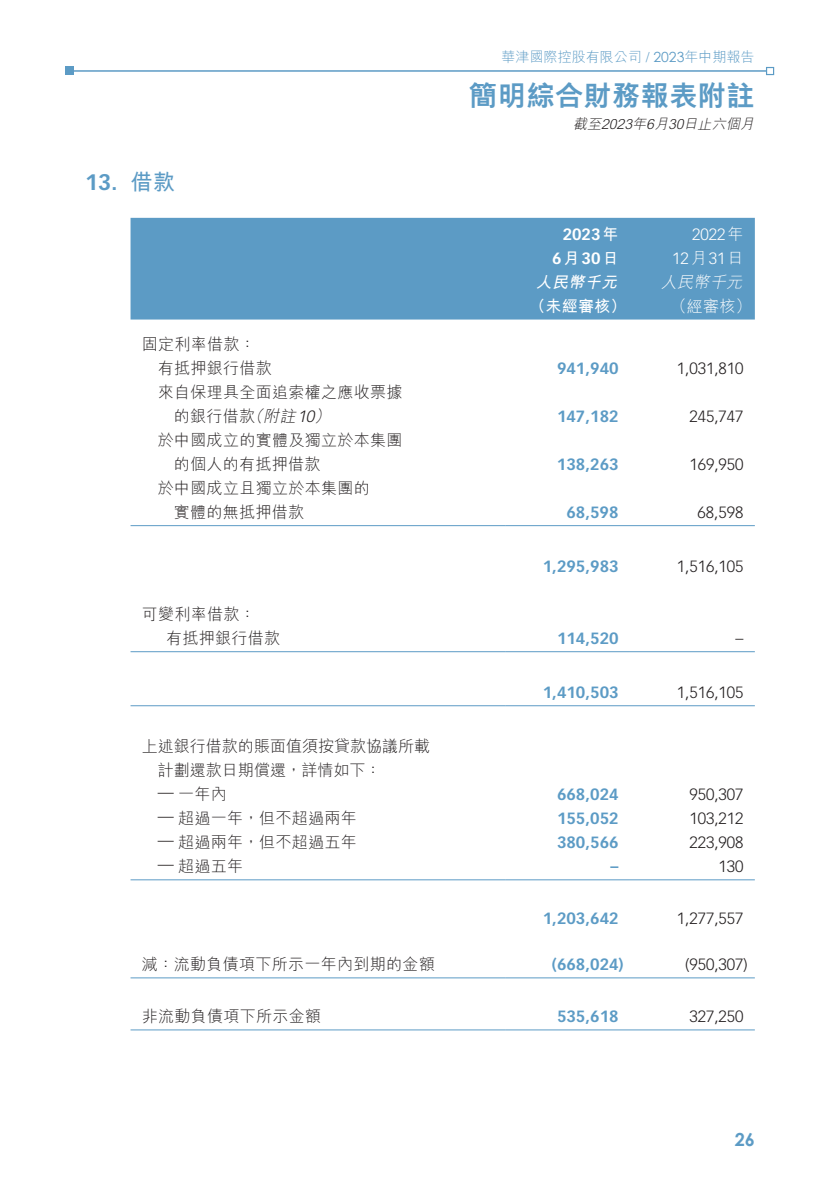
<style>
.page{position:relative;width:840px;height:1191px;background:#fff}
.page>*{position:absolute;margin:0;border:0;box-sizing:border-box;transform-origin:0 0}
.t1{font:800 28px "M Hei HK";letter-spacing:.02em;color:#5c9bc5}
.t2{font:700 22px "Vectora LT Std";color:#5c9bc5}
.t3{font:700 22px "M Hei HK";color:#5c9bc5}
.t4{font:700 18px "Century Gothic";color:#5c9bc5}
.t5{font:300 16px/24px "M Hei HK";letter-spacing:.02em;color:#231f20}
.t6{font:300 16px "Vectora LT Std";color:#231f20}
.t7{font:700 16px "Vectora LT Std";color:#5c9bc5}
.t8{font:300 16px/24px "M Hei HK";color:#231f20}
.t9{font:300 16px/24px "Vectora LT Std";color:#fff;text-align:right}
.t10{font:700 16px/24px "Vectora LT Std";color:#fff;text-align:right}
.t11{font:700 16px "M Hei HK";color:#fff}
.t12{font:italic 300 16px "M Hei HK";color:#231f20}
.t13{font:italic 300 16px "M Hei HK";color:#fff}
.t14{font:italic 700 16px "M Hei HK";color:#fff}
.t15{font:300 16px "M Hei HK";color:#fff}
.t16{font:300 14px "M Hei HK";color:#5c9bc5}
.t17{font:italic 300 14px "M Hei HK";color:#231f20}
.s1{font-family:"Vectora LT Std"}
.s2{font-family:"Century Gothic";font-weight:400}
.s3{font-family:"M Hei HK"}
</style>
<div class="page">
<svg style="left:766px;top:67px;width:7px;height:8px"></svg>
<hr style="left:71px;top:70px;width:695px;height:2px;background:#5c9bc5">
<div style="left:65px;top:67px;width:8px;height:8px;background:#5c9bc5"></div>
<div style="left:130px;top:218px;width:624px;height:101px;background:#5c9bc5"></div>
<hr style="left:130px;top:525px;width:375px;height:1px;background:#5c9bc5">
<hr style="left:505px;top:525px;width:124px;height:1px;background:#5c9bc5">
<hr style="left:629px;top:525px;width:125px;height:1px;background:#5c9bc5">
<hr style="left:130px;top:651px;width:375px;height:1px;background:#5c9bc5">
<hr style="left:505px;top:651px;width:124px;height:1px;background:#5c9bc5">
<hr style="left:629px;top:651px;width:125px;height:1px;background:#5c9bc5">
<hr style="left:130px;top:705px;width:375px;height:1px;background:#5c9bc5">
<hr style="left:505px;top:705px;width:124px;height:1px;background:#5c9bc5">
<hr style="left:629px;top:705px;width:125px;height:1px;background:#5c9bc5">
<hr style="left:130px;top:879px;width:375px;height:1px;background:#5c9bc5">
<hr style="left:505px;top:879px;width:124px;height:1px;background:#5c9bc5">
<hr style="left:629px;top:879px;width:125px;height:1px;background:#5c9bc5">
<hr style="left:130px;top:977px;width:375px;height:1px;background:#5c9bc5">
<hr style="left:505px;top:977px;width:124px;height:1px;background:#5c9bc5">
<hr style="left:629px;top:977px;width:125px;height:1px;background:#5c9bc5">
<hr style="left:130px;top:1029px;width:375px;height:1px;background:#5c9bc5">
<hr style="left:505px;top:1029px;width:124px;height:1px;background:#5c9bc5">
<hr style="left:629px;top:1029px;width:125px;height:1px;background:#5c9bc5">
<h2 class="t2" style="left:85px;top:169px;width:34px">13.</h2>
<h2 class="t3" style="left:130px;top:166px;width:46px">借款</h2>
<p class="t5" style="left:142px;top:332px;width:115px">固定利率借款：</p>
<p class="t5" style="left:158px;top:356px;width:246px">有抵押銀行借款<br>來自保理具全面追索權之應收票據</p>
<p class="t12" style="left:247px;top:408px;width:21px">（</p>
<p class="t12" style="left:314px;top:408px;width:21px">(</p>
<p class="t12" style="left:263px;top:408px;width:56px">附註<span class="s1">10</span></p>
<p class="t5" style="left:158px;top:404px;width:246px;text-indent:16px">的銀行借款<br>於中國成立的實體及獨立於本集團</p>
<p class="t5" style="left:158px;top:452px;width:213px;text-indent:16px">的個人的有抵押借款<br>於中國成立且獨立於本集團的</p>
<p class="t5" style="left:174px;top:500px;width:132px">實體的無抵押借款</p>
<p class="t5" style="left:142px;top:602px;width:115px">可變利率借款：</p>
<p class="t5" style="left:166px;top:626px;width:115px">有抵押銀行借款</p>
<p class="t8" style="left:158px;top:734px;width:274px;text-indent:-16px">上述銀行借款的賬面值須按貸款協議所載計劃還款日期償還，詳情如下：</p>
<p class="t5" style="left:178px;top:782px;width:50px">一年內</p>
<p class="t6" style="left:158px;top:783px;width:17px">—</p>
<p class="t5" style="left:178px;top:806px;width:180px">超過一年，但不超過兩年</p>
<p class="t6" style="left:158px;top:807px;width:17px">—</p>
<p class="t5" style="left:178px;top:830px;width:180px">超過兩年，但不超過五年</p>
<p class="t6" style="left:158px;top:831px;width:17px">—</p>
<p class="t5" style="left:178px;top:854px;width:66px">超過五年</p>
<p class="t6" style="left:158px;top:855px;width:17px">—</p>
<p class="t5" style="left:142px;top:952px;width:294px">減：流動負債項下所示一年內到期的金額</p>
<p class="t5" style="left:142px;top:1004px;width:181px">非流動負債項下所示金額</p>
<p class="t16" style="left:501px;top:50px;width:254px">華津國際控股有限公司 / <span class="s2">2023</span>年中期報告</p>
<h1 class="t1" style="left:469px;top:81px;width:287px">簡明綜合財務報表附註</h1>
<p class="t17" style="left:683px;top:117px;width:74px">日止六個月</p>
<p class="t17" style="left:632px;top:117px;width:18px">年</p>
<p class="t17" style="left:572px;top:117px;width:32px">截至</p>
<p class="t17" style="left:646px;top:117px;width:26px">月6</p>
<p class="t17" style="left:600px;top:117px;width:36px">2023</p>
<p class="t17" style="left:667px;top:117px;width:20px">30</p>
<p class="t10" style="left:552px;top:222px;width:68px">2023<span class="s3">年<br></span>6<span class="s3">月</span>30<span class="s3">日</span></p>
<p class="t9" style="left:671px;top:222px;width:73px">2022<span class="s3">年<br></span>12<span class="s3">月</span>31<span class="s3">日</span></p>
<p class="t13" style="left:660px;top:274px;width:86px">人民幣千元</p>
<p class="t14" style="left:535px;top:270px;width:87px">人民幣千元</p>
<p class="t11" style="left:529px;top:294px;width:98px">（未經審核）</p>
<p class="t15" style="left:670px;top:298px;width:82px">（經審核(</p>
<p class="t7" style="left:556px;top:359px;width:63px">941,940</p>
<p class="t6" style="left:676px;top:359px;width:68px">1,031,810</p>
<p class="t7" style="left:556px;top:407px;width:63px">147,182</p>
<p class="t6" style="left:689px;top:407px;width:56px">245,747</p>
<p class="t7" style="left:556px;top:455px;width:63px">138,263</p>
<p class="t6" style="left:689px;top:455px;width:56px">169,950</p>
<p class="t7" style="left:566px;top:503px;width:54px">68,598</p>
<p class="t6" style="left:697px;top:503px;width:47px">68,598</p>
<p class="t7" style="left:542px;top:557px;width:77px">1,295,983</p>
<p class="t6" style="left:676px;top:557px;width:68px">1,516,105</p>
<p class="t7" style="left:556px;top:629px;width:63px">114,520</p>
<p class="t6" style="left:735px;top:629px;width:9px">–</p>
<p class="t7" style="left:542px;top:683px;width:77px">1,410,503</p>
<p class="t6" style="left:676px;top:683px;width:68px">1,516,105</p>
<p class="t7" style="left:556px;top:785px;width:63px">668,024</p>
<p class="t6" style="left:689px;top:785px;width:56px">950,307</p>
<p class="t7" style="left:556px;top:809px;width:63px">155,052</p>
<p class="t6" style="left:689px;top:809px;width:56px">103,212</p>
<p class="t7" style="left:556px;top:833px;width:63px">380,566</p>
<p class="t6" style="left:689px;top:833px;width:56px">223,908</p>
<p class="t7" style="left:610px;top:857px;width:9px">–</p>
<p class="t6" style="left:718px;top:857px;width:26px">130</p>
<p class="t7" style="left:542px;top:909px;width:77px">1,203,642</p>
<p class="t6" style="left:676px;top:909px;width:68px">1,277,557</p>
<p class="t7" style="left:551px;top:955px;width:73px">)668,024(</p>
<p class="t6" style="left:684px;top:955px;width:64px">)950,307(</p>
<p class="t7" style="left:556px;top:1007px;width:63px">535,618</p>
<p class="t6" style="left:689px;top:1007px;width:56px">327,250</p>
<p class="t4" style="left:734px;top:1126px;width:22px">26</p>
</div>
